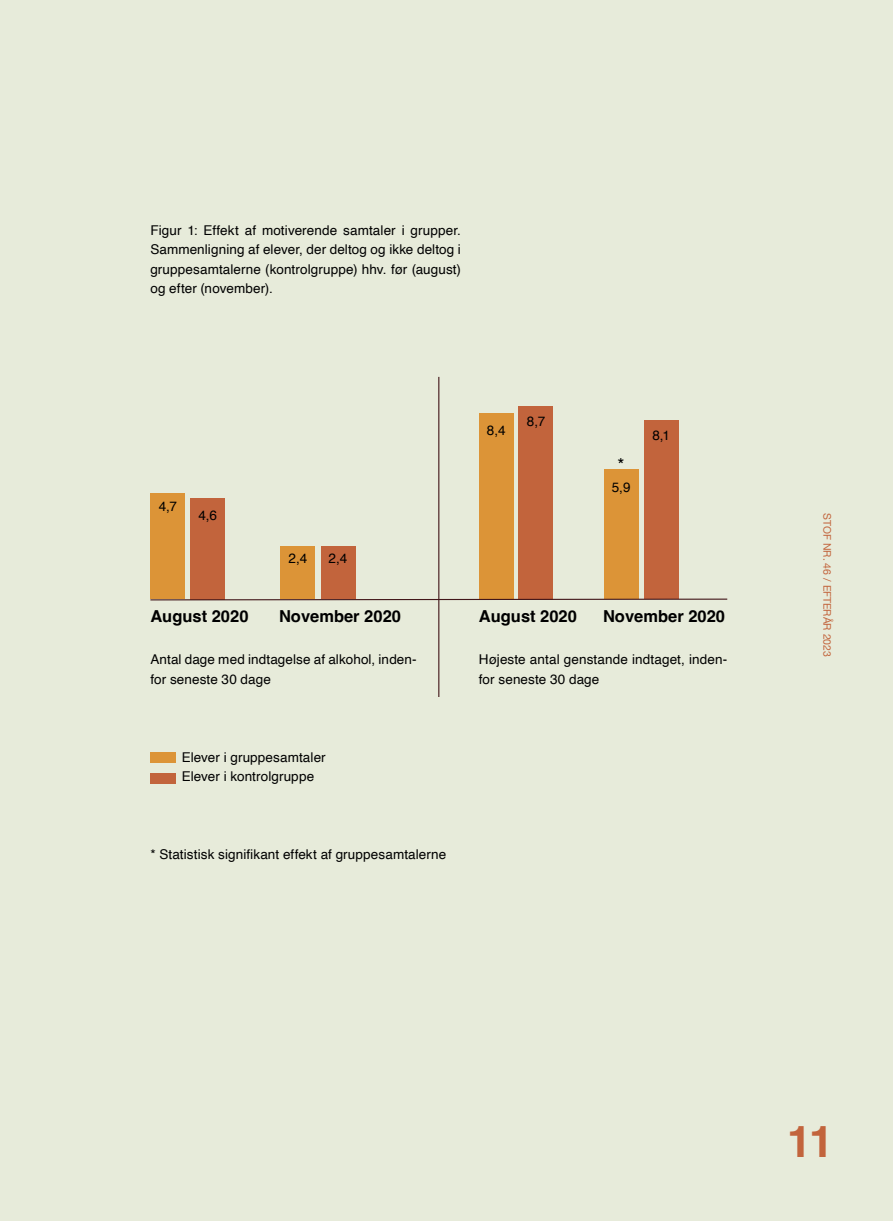
<style>
.page{position:relative;width:893px;height:1221px;background:#fff}
.page>*{position:absolute;margin:0;border:0;box-sizing:border-box;transform-origin:0 0}
.t1{font:700 43.95px "Helvetica";color:#c2643c}
.t2{font:18px "Helvetica";color:#000}
.t3{font:700 16.5px "Helvetica";color:#000}
.t4{font:13.5px/19.5px "Helvetica";letter-spacing:.01em;color:#000}
.t5{font:10.5px "Helvetica Neue";color:#c2643c}
</style>
<div class="page">
<div style="left:0;top:0;width:893px;height:1220px;background:#e7ebda"></div>
<div style="left:150px;top:493px;width:35px;height:106px;background:#dc9437"></div>
<div style="left:190px;top:498px;width:35px;height:101px;background:#c2643c"></div>
<div style="left:280px;top:546px;width:35px;height:53px;background:#dc9437"></div>
<div style="left:321px;top:546px;width:34px;height:53px;background:#c2643c"></div>
<div style="left:479px;top:413px;width:35px;height:186px;background:#dc9437"></div>
<div style="left:518px;top:406px;width:35px;height:193px;background:#c2643c"></div>
<div style="left:604px;top:470px;width:34px;height:129px;background:#dc9437"></div>
<div style="left:644px;top:420px;width:35px;height:179px;background:#c2643c"></div>
<hr style="left:438px;top:377px;width:1px;height:320px;background:#421619">
<div style="left:150px;top:752px;width:26px;height:10px;background:#dc9437"></div>
<div style="left:150px;top:773px;width:26px;height:11px;background:#c2643c"></div>
<svg style="left:150px;top:598px;width:578px;height:3px"></svg>
<p class="t4" style="left:150px;top:221px;width:312px;text-align:justify">Figur 1: Effekt af motiverende samtaler i grupper.<br>Sammenligning af elever, der deltog og ikke deltog i gruppesamtalerne (kontrolgruppe) hhv. før (august) og efter (november).</p>
<p class="t4" style="left:159px;top:496px;width:20px">4,7</p>
<p class="t4" style="left:198px;top:506px;width:20px">4,6</p>
<p class="t4" style="left:289px;top:549px;width:20px">2,4</p>
<p class="t4" style="left:329px;top:549px;width:20px">2,4</p>
<p class="t3" style="left:150px;top:606px;width:100px">August 2020</p>
<p class="t4" style="left:150px;top:650px;width:268px">Antal dage med indtagelse af alkohol, inden&shy;for seneste 30 dage</p>
<p class="t3" style="left:279px;top:606px;width:123px">November 2020</p>
<p class="t4" style="left:182px;top:747px;width:146px">Elever i gruppesamtaler<br>Elever i kontrolgruppe</p>
<p class="t4" style="left:150px;top:845px;width:297px">* Statistisk signifikant effekt af gruppesamtalerne</p>
<p class="t4" style="left:487px;top:420px;width:20px">8,4</p>
<p class="t4" style="left:527px;top:411px;width:20px">8,7</p>
<h2 class="t2" style="left:617px;top:451px;width:9px">*</h2>
<p class="t4" style="left:612px;top:477px;width:20px">5,9</p>
<p class="t4" style="left:652px;top:426px;width:19px">8,1</p>
<p class="t3" style="left:479px;top:606px;width:100px">August 2020</p>
<p class="t3" style="left:603px;top:606px;width:123px">November 2020</p>
<p class="t4" style="left:479px;top:650px;width:250px">Højeste antal genstande indtaget, inden&shy;for seneste 30 dage</p>
<p class="t5" style="left:835px;top:513px;width:145px;rotate:90deg">STOF NR. 46 / EFTERÅR 2023</p>
<h1 class="t1" style="left:787px;top:1114px;width:48px">11</h1>
</div>
